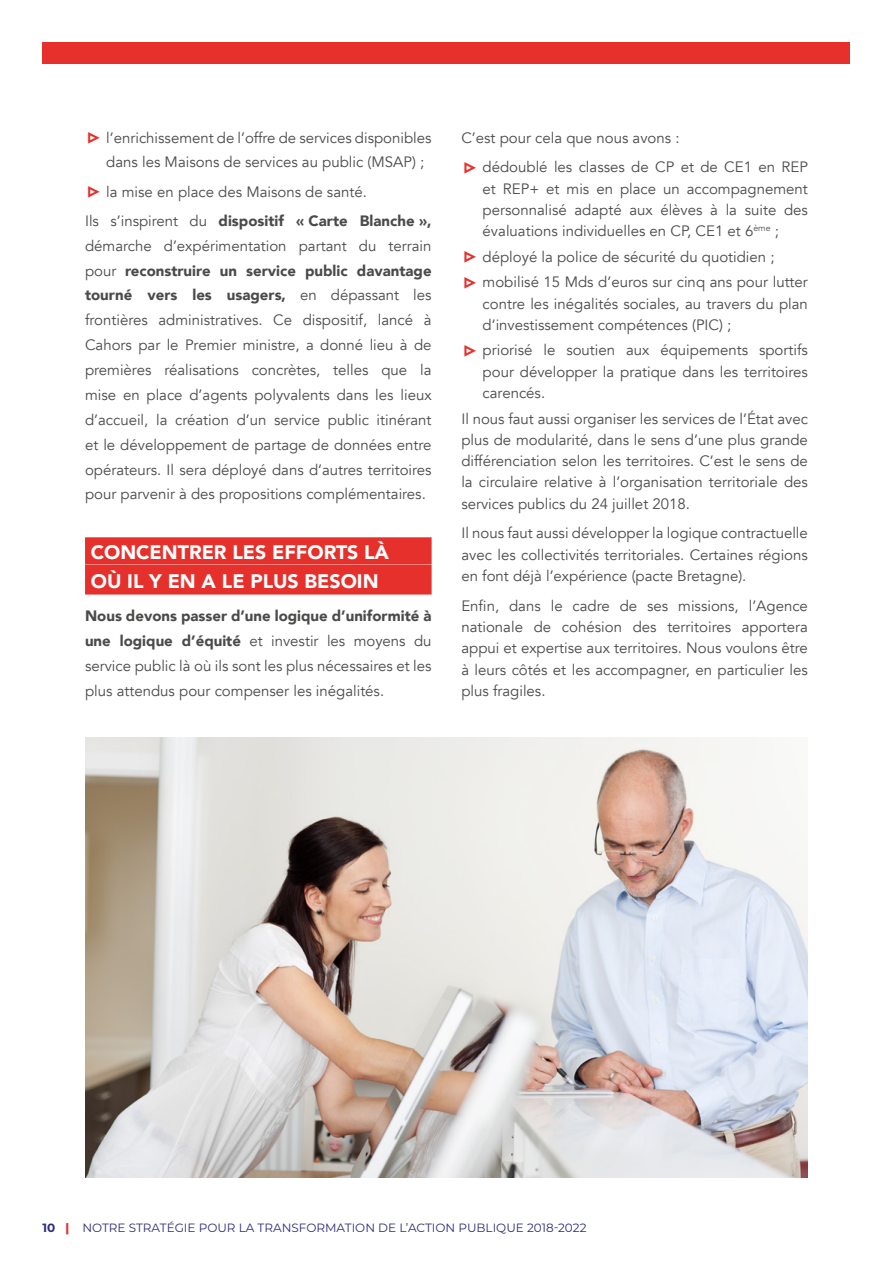
<style>
.page{position:relative;width:893px;height:1263px;background:#fff}
.page>*{position:absolute;margin:0;border:0;box-sizing:border-box;transform-origin:0 0}
.t1{font:900 19.5px/29.4px "Avenir";color:#fff}
.t2{font:15px/21.3px "Avenir";color:#4a4a49;text-align:justify}
.t3{font:12px "Montserrat";color:#2e2c7d}
.s1{font-family:"Montserrat";font-weight:800;font-size:27px;color:#e6302c}
.s2{font-weight:900}
.s3{font-weight:700}
.s4{font-weight:800;color:#e6302c}
</style>
<div class="page">
<div style="left:43px;top:43px;width:807px;height:21px;background:#e6302c"></div>
<img style="left:85px;top:737px;width:723px;height:441px">
<div style="left:85px;top:537px;width:347px;height:27px;background:#e6302c"></div>
<div style="left:85px;top:565px;width:347px;height:30px;background:#e6302c"></div>
<p class="t2" style="left:106px;top:125px;width:327px;line-height:24.9px;text-indent:-21px"><span class="s1">▷</span> l’enrichissement de l’offre de services disponibles dans les Maisons de services au public (MSAP) ;</p>
<p class="t2" style="left:85px;top:177px;width:348px;line-height:29.1px"><span class="s1">▷</span> la mise en place des Maisons de santé.<br>Ils s’inspirent du <span class="s2">dispositif « Carte Blanche »,</span></p>
<p class="t2" style="left:85px;top:233px;width:348px;line-height:24.9px">démarche d’expérimentation partant du terrain pour <span class="s2">reconstruire un service public davantage tourné vers les usagers,</span> en dépassant les frontières administratives. Ce dispositif, lancé à Cahors par le Premier ministre, a donné lieu à de premières réalisations concrètes, telles que la mise en place d’agents polyvalents dans les lieux d’accueil, la création d’un service public itinérant et le développement de partage de données entre opérateurs. Il sera déployé dans d’autres territoires pour parvenir à des propositions complémentaires.</p>
<h1 class="t1" style="left:91px;top:537px;width:300px">CONCENTRER LES EFFORTS LÀ<br>OÙ IL Y EN A LE PLUS BESOIN</h1>
<p class="t2" style="left:85px;top:604px;width:348px;line-height:24.9px"><span class="s2">Nous devons passer d’une logique d’uniformité à une logique d’équité</span> et investir les moyens du service public là où ils sont les plus nécessaires et les plus attendus pour compenser les inégalités.</p>
<p class="t2" style="left:461px;top:123px;width:348px;line-height:29.7px">C’est pour cela que nous avons :<br><span class="s1">▷</span> dédoublé les classes de CP et de CE1 en REP</p>
<p class="t2" style="left:483px;top:178px;width:327px">et REP+ et mis en place un accompagnement personnalisé adapté aux élèves à la suite des évaluations individuelles en CP, CE1 et 6<sup>ème</sup> ;</p>
<p class="t2" style="left:461px;top:244px;width:348px;line-height:25.5px"><span class="s1">▷</span> déployé la police de sécurité du quotidien ;<br><span class="s1">▷</span> mobilisé 15 Mds d’euros sur cinq ans pour lutter</p>
<p class="t2" style="left:483px;top:293px;width:327px">contre les inégalités sociales, au travers du plan d’investissement compétences (PIC) ;</p>
<p class="t2" style="left:483px;top:340px;width:327px;text-indent:-21px"><span class="s1">▷</span> priorisé le soutien aux équipements sportifs pour développer la pratique dans les territoires carencés.</p>
<p class="t2" style="left:461px;top:408px;width:348px">Il nous faut aussi organiser les services de l’État avec plus de modularité, dans le sens d’une plus grande différenciation selon les territoires. C’est le sens de la circulaire relative à l’organisation territoriale des services publics du 24 juillet 2018.</p>
<p class="t2" style="left:461px;top:523px;width:348px">Il nous faut aussi développer la logique contractuelle avec les collectivités territoriales. Certaines régions en font déjà l’expérience (pacte Bretagne).</p>
<p class="t2" style="left:461px;top:595px;width:348px">Enfin, dans le cadre de ses missions, l’Agence nationale de cohésion des territoires apportera appui et expertise aux territoires. Nous voulons être à leurs côtés et les accompagner, en particulier les plus fragiles.</p>
<p class="t3" style="left:43px;top:1219px;width:545px"><span class="s3">10</span> <span class="s4">|</span> NOTRE STRATÉGIE POUR LA TRANSFORMATION DE L’ACTION PUBLIQUE 2018-2022</p>
</div>
